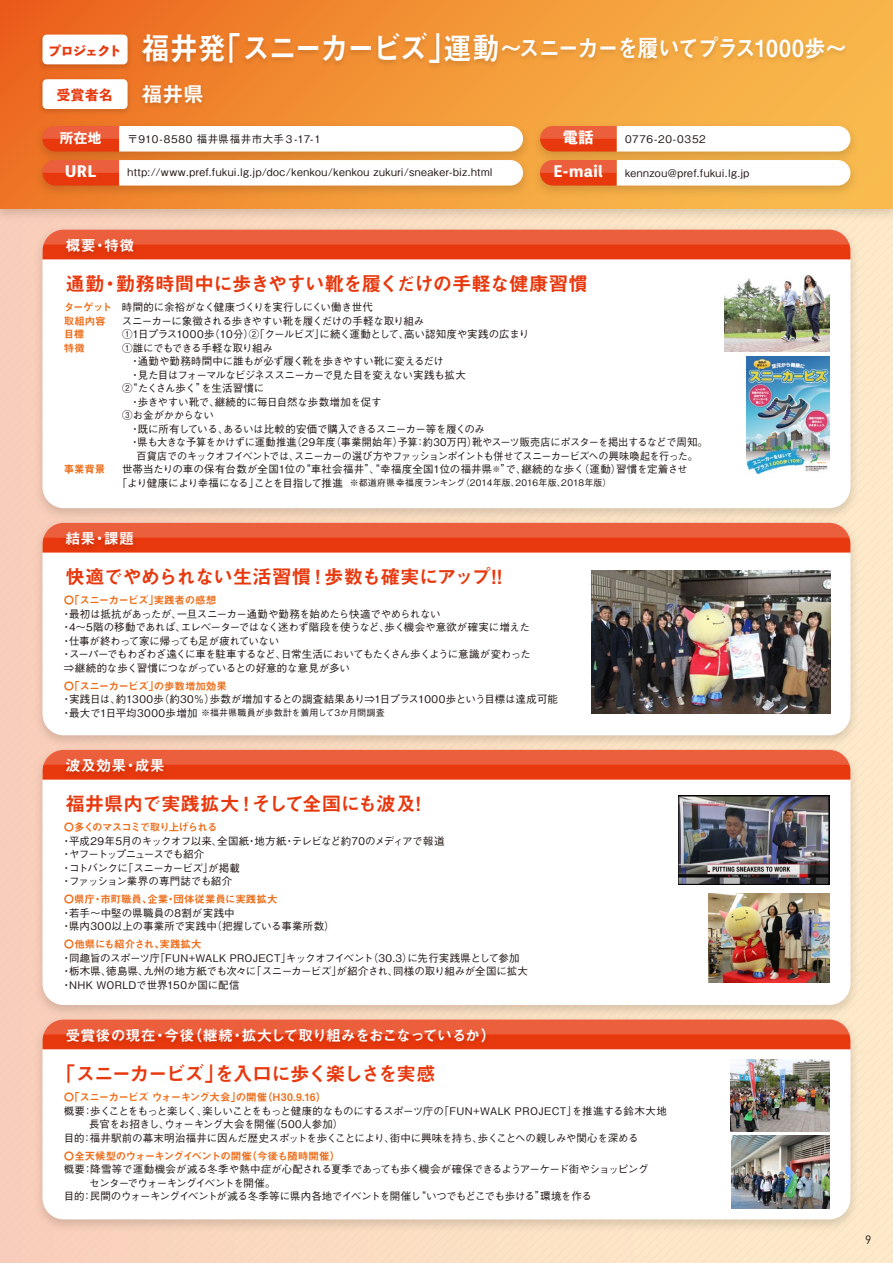
<style>
.page{position:relative;width:893px;height:1263px;background:#fff}
.page>*{position:absolute;margin:0;border:0;box-sizing:border-box;transform-origin:0 0}
.t1{font:23.7px "Midashi Go Upr MB31";letter-spacing:-.06em;color:#fff;scale:.9 1}
.t2{font:21px "Midashi Go Upr MB31";color:#fff}
.t3{font:19.5px "Midashi Go Upr MB31";letter-spacing:-.04em;color:#e8380d}
.t4{font:19.5px "Midashi Go Upr MB31";letter-spacing:-.07em;color:#e8380d}
.t5{font:19.5px "Midashi Go Upr MB31";letter-spacing:-.015em;color:#e8380d}
.t6{font:15px "Midashi Go Upr MB31";letter-spacing:-.05em;color:#fff}
.t7{font:15px "Midashi Go Upr MB31";letter-spacing:-.005em;color:#fff}
.t8{font:800 15px "Toppan Bunkyu Midashi Gothic Std N";letter-spacing:.03em;color:#fff}
.t9{font:800 13.5px "Toppan Bunkyu Midashi Gothic Std N";letter-spacing:-.07em;color:#e8380d}
.t10{font:800 13.5px "Toppan Bunkyu Midashi Gothic Std N";color:#fff}
.t11{font:12px "DIN Pro";color:#221815}
.t12{font:500 10.5px/13.5px "Gothic BBB Pro";letter-spacing:-.025em;color:#221815}
.t13{font:500 10.5px/13.5px "Gothic BBB Pro";letter-spacing:-.005em;color:#221815}
.t14{font:10.5px "Midashi Go Pr 6 N MB31";letter-spacing:-.04em;color:#ed6d1a}
.t15{font:500 10.5px/13.5px "Gothic BBB Pro";letter-spacing:-.05em;color:#221815}
.t16{font:500 10.5px "Gothic BBB Pro";letter-spacing:.045em;color:#221815}
.t17{font:500 10.5px "Gothic BBB Pro";letter-spacing:.005em;color:#221815}
.t18{font:500 10.5px/13.5px "Gothic BBB Pro";letter-spacing:.015em;color:#221815}
.t19{font:10.5px "Midashi Go Pr 6 N MB31";letter-spacing:-.005em;color:#ed6d1a}
.t20{font:500 10.5px "Gothic BBB Pro";letter-spacing:.035em;color:#221815}
.t21{font:500 10.5px "Gothic BBB Pro";letter-spacing:-.075em;color:#221815}
.t22{font:10.5px "Midashi Go Pr 6 N MB31";letter-spacing:-.085em;color:#ed6d1a}
.t23{font:500 10.5px "Gothic BBB Pro";letter-spacing:.07em;color:#221815}
.t24{font:500 9px "Gothic BBB Pro";letter-spacing:.015em;color:#221815}
.t25{font:500 9px "Gothic BBB Pro";letter-spacing:-.005em;color:#221815}
.s1{font-size:31.5px}
.s2{font-family:"Midashi Go Pr 6 N MB31";font-weight:400;color:#ed6d1a}
.s3{font-size:7.8px}
.s4{font-size:10.5px}
</style>
<div class="page">
<div style="left:0;top:0;width:893px;height:1263px;background:linear-gradient(to right,#f9cfbb,#fdeccb)"></div>
<img style="left:0;top:208px;width:893px;height:17px">
<svg style="left:0;top:0;width:893px;height:208px"></svg>
<img style="left:29px;top:753px;width:834px;height:258px">
<div style="left:43px;top:750px;width:807px;height:255px;background:#fff;border-radius:21px"></div>
<svg style="left:43px;top:753px;width:807px;height:27px"></svg>
<img style="left:59px;top:753px;width:129px;height:27px">
<img style="left:708px;top:893px;width:121px;height:89px">
<img style="left:679px;top:795px;width:150px;height:90px">
<img style="left:29px;top:525px;width:834px;height:228px">
<div style="left:43px;top:523px;width:807px;height:212px;background:#fff;border-radius:21px"></div>
<svg style="left:43px;top:525px;width:807px;height:28px"></svg>
<img style="left:59px;top:527px;width:98px;height:26px">
<img style="left:592px;top:570px;width:238px;height:143px">
<img style="left:29px;top:221px;width:834px;height:304px">
<div style="left:43px;top:230px;width:807px;height:278px;background:#fff;border-radius:21px"></div>
<svg style="left:43px;top:230px;width:807px;height:29px"></svg>
<img style="left:59px;top:234px;width:83px;height:26px">
<img style="left:725px;top:274px;width:104px;height:78px">
<img style="left:747px;top:356px;width:82px;height:117px">
<img style="left:29px;top:1011px;width:834px;height:225px">
<div style="left:43px;top:1019px;width:807px;height:200px;background:#fff;border-radius:21px"></div>
<svg style="left:43px;top:1019px;width:807px;height:30px"></svg>
<img style="left:731px;top:1059px;width:98px;height:72px">
<img style="left:732px;top:1136px;width:97px;height:72px">
<img style="left:36px;top:75px;width:98px;height:42px">
<div style="left:43px;top:79px;width:85px;height:30px;background:#fff;border-radius:4px"></div>
<img style="left:36px;top:30px;width:98px;height:43px">
<div style="left:43px;top:35px;width:85px;height:29px;background:#fff;border-radius:4px"></div>
<img style="left:135px;top:80px;width:77px;height:37px">
<img style="left:30px;top:117px;width:497px;height:34px">
<svg style="left:43px;top:126px;width:480px;height:25px"></svg>
<img style="left:30px;top:151px;width:497px;height:52px">
<svg style="left:43px;top:160px;width:480px;height:26px"></svg>
<img style="left:527px;top:117px;width:336px;height:34px">
<svg style="left:540px;top:126px;width:310px;height:25px"></svg>
<img style="left:527px;top:151px;width:336px;height:52px">
<svg style="left:540px;top:160px;width:310px;height:26px"></svg>
<img style="left:135px;top:28px;width:719px;height:52px">
<p class="t9" style="left:48px;top:40px;width:76px">プロジェクト</p>
<p class="t9" style="left:57px;top:85px;width:57px">受賞者名</p>
<h1 class="t1" style="left:141px;top:30px;width:785px"><span class="s1">福井発「スニーカービズ」運動</span>～スニーカーを履いてプラス1000歩～</h1>
<h2 class="t2" style="left:141px;top:78px;width:64px">福井県</h2>
<p class="t10" style="left:60px;top:127px;width:43px">所在地</p>
<h3 class="t8" style="left:65px;top:160px;width:33px">URL</h3>
<h3 class="t8" style="left:563px;top:126px;width:32px">電話</h3>
<h3 class="t8" style="left:554px;top:160px;width:50px">E-mail</h3>
<p class="t16" style="left:128px;top:131px;width:197px">〒910-8580 福井県福井市大手３-17-１</p>
<p class="t23" style="left:625px;top:130px;width:82px">0776-20-0352</p>
<p class="t16" style="left:128px;top:164px;width:367px">http://www.pref.fukui.lg.jp/doc/kenkou/kenkou zukuri/sneaker-biz.html</p>
<p class="t20" style="left:625px;top:165px;width:126px">kennzou@pref.fukui.lg.jp</p>
<h3 class="t7" style="left:65px;top:233px;width:71px">概要・特徴</h3>
<h3 class="t3" style="left:65px;top:268px;width:524px">通勤・勤務時間中に歩きやすい靴を履くだけの手軽な健康習慣</h3>
<p class="t12" style="left:64px;top:299px;width:311px"><span class="s2">ターゲット</span> 時間的に余裕がなく健康づくりを実行しにくい働き世代</p>
<p class="t14" style="left:64px;top:312px;width:43px">取組内容</p>
<p class="t12" style="left:122px;top:313px;width:304px">スニーカーに象徴される歩きやすい靴を履くだけの手軽な取り組み</p>
<p class="t14" style="left:64px;top:326px;width:22px">目標</p>
<p class="t12" style="left:122px;top:326px;width:409px">①1日プラス1000歩（10分）②「クールビズ」に続く運動として、高い認知度や実践の広まり</p>
<p class="t14" style="left:64px;top:339px;width:23px">特徴</p>
<p class="t12" style="left:122px;top:340px;width:588px">①誰にでもできる手軽な取り組み<br>　・通勤や勤務時間中に誰もが必ず履く靴を歩きやすい靴に変えるだけ<br>　・見た目はフォーマルなビジネススニーカーで見た目を変えない実践も拡大<br>②“たくさん歩く”を生活習慣に<br>　・歩きやすい靴で、継続的に毎日自然な歩数増加を促す<br>③お金がかからない<br>　・既に所有している、あるいは比較的安価で購入できるスニーカー等を履くのみ<br>　・県も大きな予算をかけずに運動推進（29年度（事業開始年）予算：約30万円）靴やスーツ販売店にポスターを掲出するなどで周知。　百貨店でのキックオフイベントでは、スニーカーの選び方やファッションポイントも併せてスニーカービズへの興味喚起を行った。</p>
<p class="t14" style="left:64px;top:461px;width:43px">事業背景</p>
<p class="t17" style="left:122px;top:461px;width:567px">世帯当たりの車の保有台数が全国1位の“車社会福井”、“幸福度全国1位の福井県<span class="s3">※</span>”で、継続的な歩く（運動）習慣を定着させ</p>
<p class="t24" style="left:117px;top:475px;width:496px"><span class="s4">「より健康により幸福になる」ことを目指して推進</span> ※都道府県幸福度ランキング（2014年版、2016年版、2018年版）</p>
<h3 class="t7" style="left:65px;top:527px;width:86px">結果・課題　</h3>
<h3 class="t3" style="left:65px;top:561px;width:438px">快適でやめられない生活習慣！歩数も確実にアップ!!</h3>
<p class="t14" style="left:64px;top:592px;width:154px">〇「スニーカービズ」実践者の感想</p>
<p class="t12" style="left:61px;top:606px;width:471px">・最初は抵抗があったが、一旦スニーカー通勤や勤務を始めたら快適でやめられない<br>・4～5階の移動であれば、エレベーターではなく迷わず階段を使うなど、歩く機会や意欲が確実に増えた・仕事が終わって家に帰っても足が疲れていない<br>・スーパーでもわざわざ遠くに車を駐車するなど、日常生活においてもたくさん歩くように意識が変わった⇒継続的な歩く習慣につながっているとの好意的な意見が多い</p>
<p class="t14" style="left:64px;top:677px;width:165px">〇「スニーカービズ」の歩数増加効果</p>
<p class="t12" style="left:61px;top:691px;width:498px">・実践日は、約1300歩（約30％）歩数が増加するとの調査結果あり⇒1日プラス1000歩という目標は達成可能</p>
<p class="t25" style="left:61px;top:705px;width:325px"><span class="s4">・最大で1日平均3000歩増加</span> ※福井県職員が歩数計を着用して3か月間調査</p>
<h3 class="t7" style="left:65px;top:754px;width:116px">波及効果・成果　</h3>
<h3 class="t5" style="left:65px;top:788px;width:357px">福井県内で実践拡大！そして全国にも波及!</h3>
<p class="t22" style="left:64px;top:819px;width:155px">〇多くのマスコミで取り上げられる</p>
<p class="t15" style="left:61px;top:833px;width:385px">・平成29年5月のキックオフ以来、全国紙・地方紙・テレビなど約70のメディアで報道・ヤフートップニュースでも紹介<br>・コトバンクに「スニーカービズ」が掲載<br>・ファッション業界の専門誌でも紹介</p>
<p class="t19" style="left:64px;top:891px;width:215px">〇県庁・市町職員、企業・団体従業員に実践拡大</p>
<p class="t18" style="left:61px;top:905px;width:275px">・若手～中堅の県職員の8割が実践中<br>・県内300以上の事業所で実践中（把握している事業所数）</p>
<p class="t19" style="left:64px;top:936px;width:139px">〇他県にも紹介され、実践拡大</p>
<p class="t13" style="left:61px;top:950px;width:468px">・同趣旨のスポーツ庁「FUN+WALK PROJECT」キックオフイベント（30.3）に先行実践県として参加・栃木県、徳島県、九州の地方紙でも次々に「スニーカービズ」が紹介され、同様の取り組みが全国に拡大・NHK WORLDで世界150か国に配信</p>
<h3 class="t6" style="left:65px;top:1023px;width:432px">受賞後の現在・今後（継続・拡大して取り組みをおこなっているか）</h3>
<h3 class="t4" style="left:56px;top:1057px;width:381px">「スニーカービズ」を入口に歩く楽しさを実感</h3>
<p class="t14" style="left:64px;top:1089px;width:264px">〇「スニーカービズ ウォーキング大会」の開催（H30.9.16）</p>
<p class="t12" style="left:64px;top:1102px;width:605px">概要：歩くことをもっと楽しく、楽しいことをもっと健康的なものにするスポーツ庁の「FUN+WALK PROJECT」を推進する鈴木大地</p>
<p class="t12" style="left:89px;top:1116px;width:256px">長官をお招きし、ウォーキング大会を開催（500人参加）</p>
<p class="t12" style="left:64px;top:1129px;width:576px">目的：福井駅前の幕末明治福井に因んだ歴史スポットを歩くことにより、街中に興味を持ち、歩くことへの親しみや関心を深める</p>
<p class="t14" style="left:64px;top:1147px;width:278px">〇全天候型のウォーキングイベントの開催（今後も随時開催）</p>
<p class="t12" style="left:64px;top:1161px;width:586px">概要：降雪等で運動機会が減る冬季や熱中症が心配される夏季であっても歩く機会が確保できるようアーケード街やショッピング</p>
<p class="t21" style="left:89px;top:1174px;width:188px">センターでウォーキングイベントを開催。</p>
<p class="t12" style="left:64px;top:1188px;width:530px">目的：民間のウォーキングイベントが減る冬季等に県内各地でイベントを開催し“いつでもどこでも歩ける”環境を作る</p>
<p class="t11" style="left:865px;top:1230px;width:8px">9</p>
</div>
